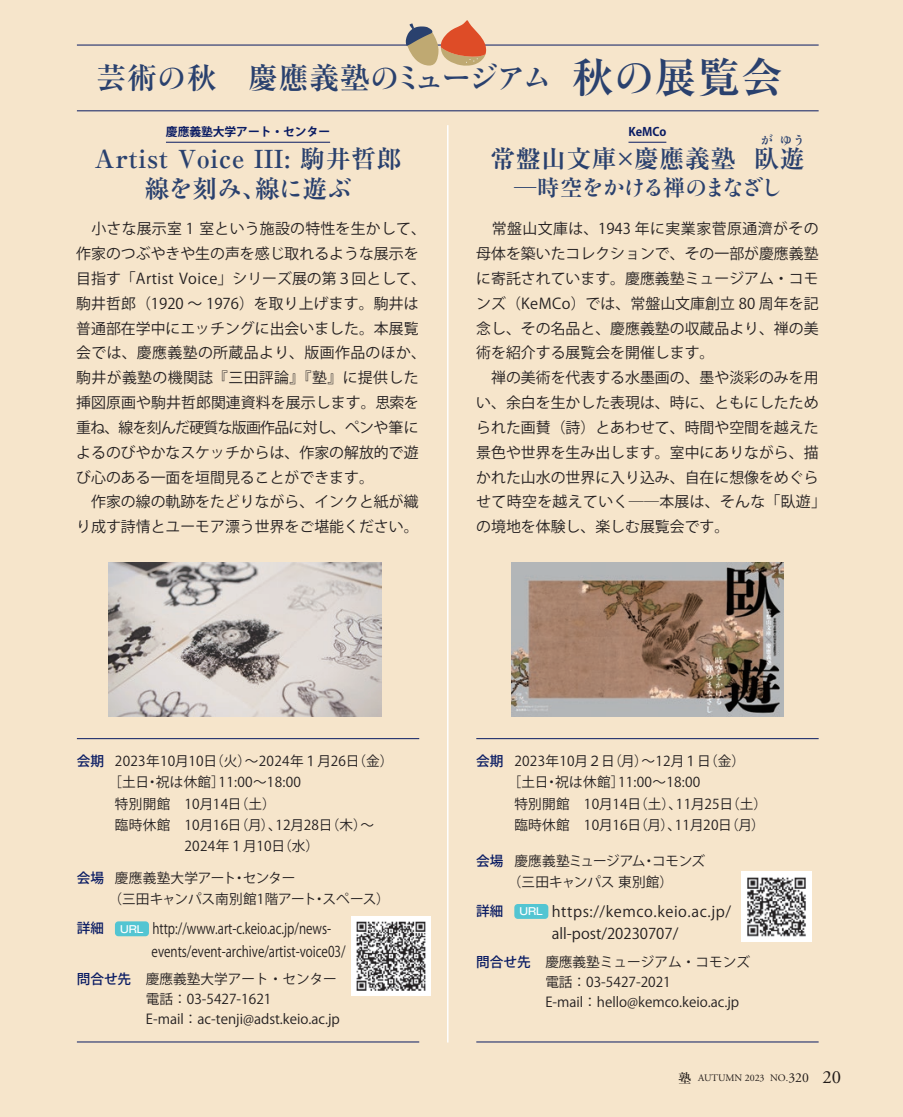
<style>
.page{position:relative;width:903px;height:1117px;background:#fff}
.page>*{position:absolute;margin:0;border:0;box-sizing:border-box;transform-origin:0 0}
.ノーマル{font:700 41.65px "Ryumin Pr 5";color:#2a416e}
.ノーマル-2{font:700 29.75px "Ryumin Pr 5";letter-spacing:.03em;color:#2a416e}
.ノーマル-3{font:700 24.85px "Ryumin Pr 5";letter-spacing:.03em;color:#2a416e}
.ノーマル-4{font:500 24.85px "Ryumin Pr 5";color:#2a416e}
.ノーマル-5{font:22.4px "Ryumin Std Bold KO";letter-spacing:-.14em;color:#2a416e}
.t1{font:18.55px "Adobe Garamond Pro";color:#231f20}
.ノーマル-6{font:14.88px/24.8px "Koz Go Pro";color:#231f20}
.ノーマル-7{font:14.88px "Koz Go Pro";color:#231f20;scale:.8 1}
.ノーマル-8{font:14.88px "Koz Go Pro";letter-spacing:.04em;color:#231f20}
.ノーマル-9{font:13.65px "Koz Go Pro";color:#231f20}
.ノーマル-10{font:13.65px "Koz Go Pro";letter-spacing:.02em;color:#231f20}
.ノーマル-11{font:500 13.65px "Koz Go Pro";letter-spacing:-.005em;color:#091b63}
.ノーマル-12{font:13.65px "Koz Go Pro";letter-spacing:-.03em;color:#231f20}
.t2{font:13.65px "Adobe Garamond Pro";color:#231f20}
.t3{font:500 12.95px "Ryumin Pr 5";color:#231f20}
.ノーマル-13{font:12.42px "Ryumin Std Bold KO";color:#2a416e}
.ノーマル-14{font:700 11.72px "Koz Go Pro";letter-spacing:-.005em;color:#091b63}
.t4{font:9.97px "Adobe Garamond Pro";color:#231f20}
.t5{font:500 9.97px "Gothic MB101 Pr 5";color:#fff}
.s1{font-family:"Ryumin Std Bold KO";font-weight:400}
.s2{font-weight:500}
.s3{font-family:"Ryumin Pr 5";font-weight:700}
.s4{font-size:9.97px}
</style>
<div class="page">
<div style="left:0;top:0;width:903px;height:1116px;background:#f6e5cb"></div>
<hr style="left:166px;top:142px;width:164px;height:1px;background:#091b63">
<hr style="left:628px;top:142px;width:38px;height:1px;background:#091b63">
<hr style="left:77px;top:738px;width:342px;height:1px;background:#091b63">
<hr style="left:77px;top:110px;width:742px;height:1px;background:#091b63">
<hr style="left:77px;top:45px;width:742px;height:1px;background:#091b63">
<hr style="left:476px;top:1041px;width:343px;height:1px;background:#091b63">
<hr style="left:77px;top:1041px;width:342px;height:1px;background:#091b63">
<div style="left:115px;top:921px;width:34px;height:15px;background:#53c5d2;border-radius:3px"></div>
<hr style="left:447px;top:125px;width:1px;height:917px;background:#fff">
<hr style="left:476px;top:738px;width:343px;height:1px;background:#091b63">
<div style="left:514px;top:903px;width:34px;height:15px;background:#53c5d2;border-radius:3px"></div>
<img style="left:742px;top:871px;width:69px;height:70px">
<img style="left:351px;top:916px;width:79px;height:79px">
<svg style="left:406px;top:20px;width:80px;height:46px"></svg>
<img style="left:511px;top:562px;width:273px;height:154px">
<img style="left:109px;top:562px;width:272px;height:154px">
<p class="ノーマル-2" style="left:96px;top:54px;width:457px">芸術<span class="s1">の</span>秋　慶應義塾<span class="s1">のミュージアム</span></p>
<p class="ノーマル" style="left:572px;top:45px;width:213px">秋<span class="s1">の</span>展覧会</p>
<p class="ノーマル-14" style="left:166px;top:124px;width:166px">慶應義塾大学アート・センター</p>
<p class="ノーマル-3" style="left:94px;top:139px;width:309px">Artist Voice III: 駒井哲郎</p>
<p class="ノーマル-3" style="left:255px;top:169px;width:99px">線<span class="s1">に</span>遊<span class="s1">ぶ</span></p>
<p class="ノーマル-3" style="left:145px;top:169px;width:124px">線<span class="s1">を</span>刻<span class="s1">み</span><span class="s2">、</span></p>
<p class="ノーマル-14" style="left:628px;top:124px;width:39px">KeMCo</p>
<p class="ノーマル-13" style="left:761px;top:131px;width:14px">が</p>
<p class="ノーマル-13" style="left:780px;top:131px;width:27px">ゆう</p>
<p class="ノーマル-5" style="left:514px;top:171px;width:270px"><span class="s3">─時空</span>をかける<span class="s3">禅</span>のまなざし</p>
<p class="ノーマル-3" style="left:634px;top:139px;width:103px">慶應義塾</p>
<p class="ノーマル-3" style="left:490px;top:139px;width:128px">常盤山文庫</p>
<p class="ノーマル-3" style="left:754px;top:139px;width:52px">臥遊</p>
<p class="ノーマル-4" style="left:613px;top:139px;width:26px">×</p>
<p class="ノーマル-6" style="left:76px;top:217px;width:351px">　小さな展示室 1 室という施設の特性を生かして、作家のつぶやきや生の声を感じ取れるような展示を目指す「Artist Voice」シリーズ展の第３回として、駒井哲郎（1920 〜 1976）を取り上げます。駒井は普通部在学中にエッチングに出会いました。本展覧会では、慶應義塾の所蔵品より、版画作品のほか、駒井が義塾の機関誌『三田評論』『塾』に提供した挿図原画や駒井哲郎関連資料を展示します。思索を重ね、線を刻んだ硬質な版画作品に対し、ペンや筆によるのびやかなスケッチからは、作家の解放的で遊び心のある一面を垣間見ることができます。</p>
<p class="ノーマル-6" style="left:76px;top:490px;width:344px">　作家の線の軌跡をたどりながら、インクと紙が織り成す詩情とユーモア漂う世界をご堪能ください。</p>
<p class="ノーマル-6" style="left:476px;top:217px;width:344px;text-align:justify">　常盤山文庫は、1943 年に実業家菅原通濟がその母体を築いたコレクションで、その一部が慶應義塾に寄託されています。慶應義塾ミュージアム・コモンズ（KeMCo）では、常盤山文庫創立 80 周年を記念し、その名品と、慶應義塾の収蔵品より、禅の美術を紹介する展覧会を開催します。</p>
<p class="ノーマル-6" style="left:476px;top:366px;width:351px">　禅の美術を代表する水墨画の、墨や淡彩のみを用い、余白を生かした表現は、時に、ともにしたためられた画賛（詩）とあわせて、時間や空間を越えた景色や世界を生み出します。室中にありながら、描かれた山水の世界に入り込み、自在に想像をめぐらせて時空を越えていく──本展は、そんな「臥遊「の境地を体験し、楽しむ展覧会です。</p>
<p class="ノーマル-11" style="left:77px;top:752px;width:29px">会期</p>
<p class="ノーマル-10" style="left:115px;top:752px;width:280px">2023年10月10 （日火）〜2024年１月26 （日金(</p>
<p class="ノーマル-9" style="left:219px;top:773px;width:84px">11:00〜18:00</p>
<p class="ノーマル-9" style="left:108px;top:773px;width:42px">［土日</p>
<p class="ノーマル-10" style="left:115px;top:794px;width:162px">特別開館　10月14 （日土(</p>
<p class="ノーマル-9" style="left:156px;top:773px;width:71px">祝は休館[</p>
<p class="ノーマル-9" style="left:145px;top:773px;width:15px">・</p>
<p class="ノーマル-11" style="left:77px;top:868px;width:29px">会場</p>
<p class="ノーマル-10" style="left:115px;top:815px;width:168px">臨時休館　10月16 （日月）、</p>
<p class="ノーマル-10" style="left:115px;top:836px;width:206px">　　　　　2024年１月10 （日水(</p>
<p class="ノーマル-9" style="left:243px;top:868px;width:54px">センター</p>
<p class="ノーマル-9" style="left:275px;top:815px;width:99px">12月28 （日木 ~(</p>
<p class="ノーマル-10" style="left:115px;top:868px;width:123px">慶應義塾大学アート</p>
<p class="ノーマル-9" style="left:108px;top:889px;width:283px">（三田キャンパス南別館1階アートスペース(</p>
<p class="ノーマル-9" style="left:232px;top:868px;width:15px">・</p>
<p class="ノーマル-9" style="left:313px;top:889px;width:15px">・</p>
<p class="ノーマル-11" style="left:77px;top:919px;width:29px">詳細</p>
<p class="t5" style="left:120px;top:920px;width:25px">URL</p>
<p class="ノーマル-7" style="left:152px;top:919px;width:225px">http://www.art .c- keio a c. j p. /news-</p>
<p class="ノーマル-7" style="left:152px;top:941px;width:244px">events/event-archive/artist-voice03/</p>
<p class="ノーマル-11" style="left:77px;top:970px;width:56px">問合せ先</p>
<p class="ノーマル-9" style="left:146px;top:970px;width:192px">慶應義塾大学アート・センター</p>
<p class="ノーマル-9" style="left:146px;top:990px;width:127px">電話：03-5427-1621</p>
<p class="ノーマル-9" style="left:146px;top:1010px;width:195px">-E mail：ac-tenji@adst.keio.ac j p.</p>
<p class="ノーマル-11" style="left:476px;top:752px;width:29px">会期</p>
<p class="ノーマル-10" style="left:514px;top:752px;width:232px">2023年10月２（日月）〜12月１（日金(</p>
<p class="ノーマル-9" style="left:618px;top:773px;width:84px">11:00〜18:00</p>
<p class="ノーマル-9" style="left:508px;top:773px;width:42px">［土日</p>
<p class="ノーマル-9" style="left:555px;top:773px;width:71px">祝は休館[</p>
<p class="ノーマル-9" style="left:545px;top:773px;width:15px">・</p>
<p class="ノーマル-10" style="left:514px;top:794px;width:169px">特別開館　10月14 （日土）、</p>
<p class="ノーマル-9" style="left:676px;top:794px;width:93px">11月25 （日土(</p>
<p class="ノーマル-11" style="left:476px;top:851px;width:29px">会場</p>
<p class="ノーマル-10" style="left:514px;top:815px;width:168px">臨時休館　10月16 （日月）、</p>
<p class="ノーマル-9" style="left:652px;top:851px;width:55px">コモンズ</p>
<p class="ノーマル-9" style="left:675px;top:815px;width:92px">11月20 （日月(</p>
<p class="ノーマル-12" style="left:514px;top:851px;width:133px">慶應義塾ミュージアム</p>
<p class="ノーマル-9" style="left:508px;top:872px;width:167px">（三田キャンパス東別館(</p>
<p class="ノーマル-9" style="left:642px;top:851px;width:15px">・</p>
<p class="ノーマル-11" style="left:476px;top:902px;width:29px">詳細</p>
<p class="t5" style="left:520px;top:902px;width:25px">URL</p>
<p class="ノーマル-8" style="left:552px;top:901px;width:181px">https://kemco.keio.ac j p. /</p>
<p class="ノーマル-6" style="left:552px;top:921px;width:128px">all-post/20230707/</p>
<p class="ノーマル-11" style="left:476px;top:953px;width:56px">問合せ先</p>
<p class="ノーマル-9" style="left:545px;top:953px;width:206px">慶應義塾ミュージアム・コモンズ</p>
<p class="ノーマル-9" style="left:545px;top:972px;width:127px">電話：03-5427-2021</p>
<p class="ノーマル-9" style="left:545px;top:992px;width:195px">-E mail：hello@kemco.keio.ac j p.</p>
<p class="t3" style="left:678px;top:1067px;width:15px">塾</p>
<p class="t2" style="left:786px;top:1068px;width:24px"><span class="s4">.</span>320</p>
<p class="t4" style="left:698px;top:1071px;width:68px">AUTUMN 2023</p>
<p class="t4" style="left:770px;top:1071px;width:17px">NO</p>
<p class="t1" style="left:822px;top:1065px;width:20px">20</p>
</div>
